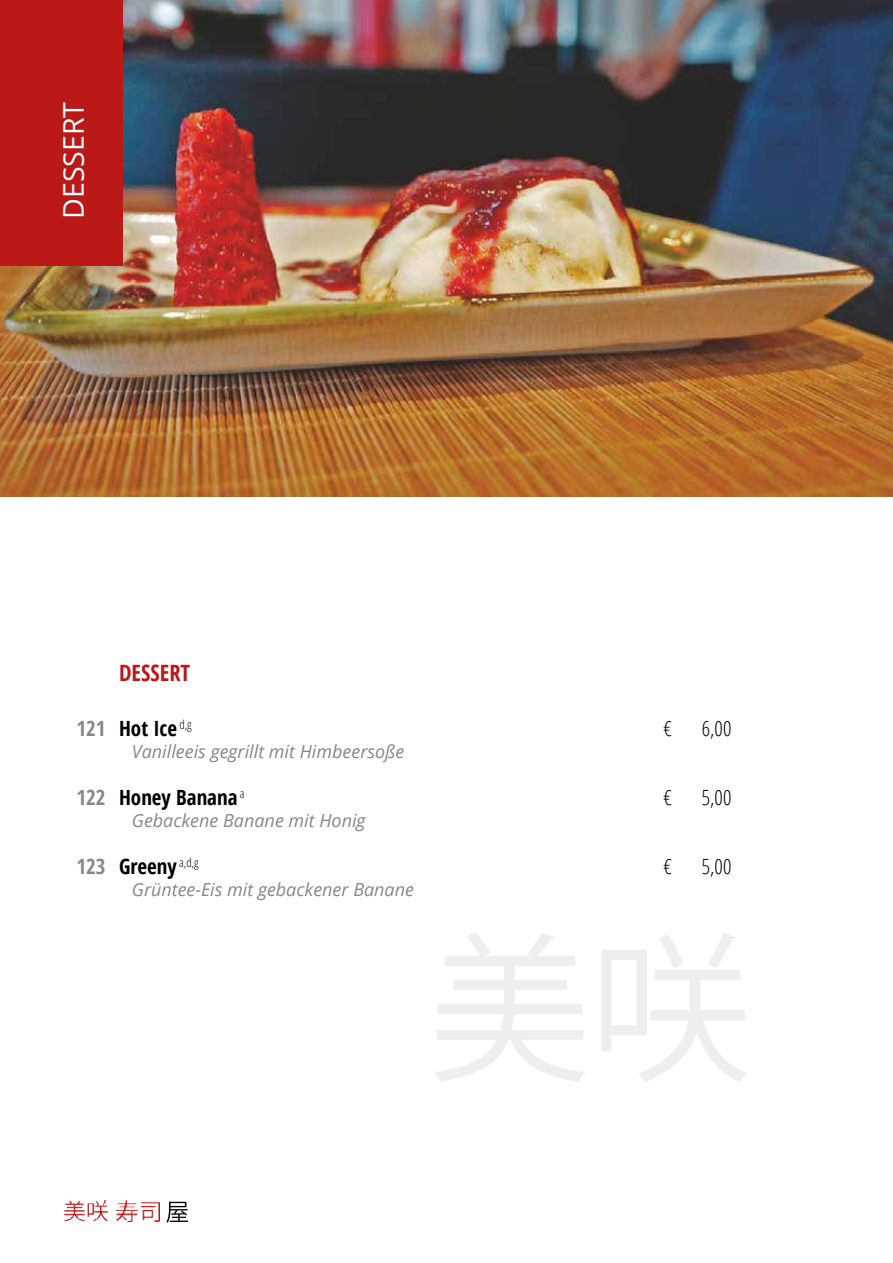
<style>
.page{position:relative;width:893px;height:1263px;background:#fff}
.page>*{position:absolute;margin:0;border:0;box-sizing:border-box;transform-origin:0 0}
.t1{font:28.5px "Open Sans";color:#fff}
.t2{font:700 condensed 22.5px "Open Sans";color:#bb1818}
.t3{font:700 condensed 21px "Open Sans";color:#000}
.t4{font:300 condensed 21px "Open Sans";color:#000}
.t5{font:italic 18px "Open Sans";color:#878787}
.s1{color:#878787}
</style>
<div class="page">
<svg style="left:435px;top:933px;width:150px;height:149px"></svg>
<svg style="left:601px;top:933px;width:146px;height:149px"></svg>
<img style="left:0;top:0;width:893px;height:497px">
<div style="left:0;top:0;width:122px;height:266px;background:#bb1818"></div>
<img style="left:65px;top:1200px;width:42px;height:20px">
<svg style="left:166px;top:1202px;width:22px;height:21px"></svg>
<img style="left:117px;top:1200px;width:43px;height:21px">
<h1 class="t1" style="left:54px;top:219px;width:119px;rotate:-90deg">DESSERT</h1>
<p class="t2" style="left:119px;top:657px;width:73px">DESSERT</p>
<p class="t3" style="left:77px;top:713px;width:117px"><span class="s1">121</span> Hot Ice <sup>d,g</sup></p>
<p class="t4" style="left:663px;top:714px;width:10px">€</p>
<p class="t4" style="left:702px;top:714px;width:31px">6,00</p>
<p class="t5" style="left:132px;top:739px;width:274px">Vanilleeis gegrillt mit Himbeersoße</p>
<p class="t3" style="left:77px;top:782px;width:169px"><span class="s1">122</span> Honey Banana <sup>a</sup></p>
<p class="t4" style="left:663px;top:783px;width:10px">€</p>
<p class="t4" style="left:702px;top:783px;width:31px">5,00</p>
<p class="t5" style="left:132px;top:808px;width:235px">Gebackene Banane mit Honig</p>
<p class="t3" style="left:77px;top:851px;width:124px"><span class="s1">123</span> Greeny <sup>a,d,g</sup></p>
<p class="t4" style="left:663px;top:852px;width:10px">€</p>
<p class="t4" style="left:702px;top:852px;width:31px">5,00</p>
<p class="t5" style="left:132px;top:877px;width:284px">Grüntee-Eis mit gebackener Banane</p>
</div>
